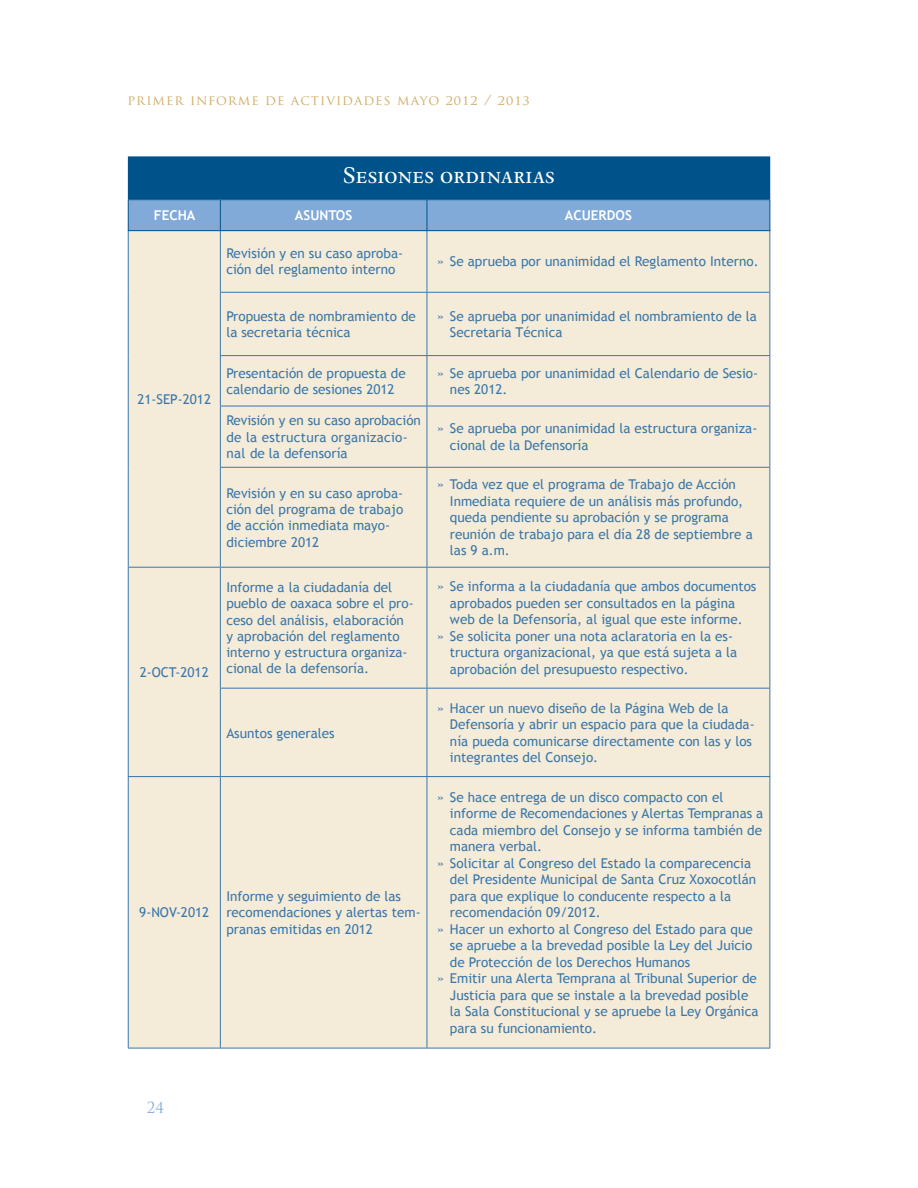
<style>
.page{position:relative;width:918px;height:1188px;background:#fff}
.page>*{position:absolute;margin:0;border:0;box-sizing:border-box;transform-origin:0 0}
.t1{font:24px "Espinosa Nova";color:#fff}
.t2{font:15px "Trajan Pro";color:#82aad9}
.No_Spacing{font:13.5px/16.5px "Trebuchet MS";color:#3b77a8}
.t3{font:13.5px "Trajan Pro";letter-spacing:.075em;color:#cfad66}
.Default{font:700 13.5px "Trebuchet MS";color:#fff}
</style>
<div class="page">
<div style="left:129px;top:231px;width:640px;height:545px;background:#f4ebd9"></div>
<hr style="left:128px;top:230px;width:1px;height:62px;background:#3b77a8">
<hr style="left:128px;top:292px;width:1px;height:64px;background:#3b77a8">
<hr style="left:128px;top:356px;width:1px;height:50px;background:#3b77a8">
<hr style="left:128px;top:406px;width:1px;height:61px;background:#3b77a8">
<hr style="left:128px;top:467px;width:1px;height:100px;background:#3b77a8">
<hr style="left:220px;top:230px;width:1px;height:62px;background:#3b77a8">
<hr style="left:427px;top:230px;width:1px;height:62px;background:#3b77a8">
<hr style="left:769px;top:230px;width:1px;height:62px;background:#3b77a8">
<hr style="left:220px;top:293px;width:1px;height:62px;background:#3b77a8">
<hr style="left:220px;top:292px;width:207px;height:1px;background:#3b77a8">
<hr style="left:427px;top:293px;width:1px;height:62px;background:#3b77a8">
<hr style="left:769px;top:293px;width:1px;height:62px;background:#3b77a8">
<hr style="left:427px;top:292px;width:343px;height:1px;background:#3b77a8">
<hr style="left:220px;top:356px;width:1px;height:50px;background:#3b77a8">
<hr style="left:220px;top:355px;width:207px;height:1px;background:#3b77a8">
<hr style="left:427px;top:356px;width:1px;height:50px;background:#3b77a8">
<hr style="left:769px;top:356px;width:1px;height:50px;background:#3b77a8">
<hr style="left:427px;top:355px;width:343px;height:1px;background:#3b77a8">
<hr style="left:220px;top:406px;width:1px;height:61px;background:#3b77a8">
<hr style="left:220px;top:406px;width:207px;height:1px;background:#3b77a8">
<hr style="left:427px;top:406px;width:1px;height:61px;background:#3b77a8">
<hr style="left:769px;top:406px;width:1px;height:61px;background:#3b77a8">
<hr style="left:427px;top:406px;width:343px;height:1px;background:#3b77a8">
<hr style="left:220px;top:468px;width:1px;height:99px;background:#3b77a8">
<hr style="left:220px;top:467px;width:207px;height:1px;background:#3b77a8">
<hr style="left:427px;top:468px;width:1px;height:99px;background:#3b77a8">
<hr style="left:769px;top:468px;width:1px;height:99px;background:#3b77a8">
<hr style="left:427px;top:467px;width:343px;height:1px;background:#3b77a8">
<hr style="left:128px;top:568px;width:1px;height:120px;background:#3b77a8">
<hr style="left:128px;top:688px;width:1px;height:89px;background:#3b77a8">
<hr style="left:128px;top:567px;width:92px;height:1px;background:#3b77a8">
<hr style="left:220px;top:568px;width:1px;height:120px;background:#3b77a8">
<hr style="left:220px;top:567px;width:207px;height:1px;background:#3b77a8">
<hr style="left:427px;top:568px;width:1px;height:120px;background:#3b77a8">
<hr style="left:769px;top:568px;width:1px;height:120px;background:#3b77a8">
<hr style="left:427px;top:567px;width:343px;height:1px;background:#3b77a8">
<hr style="left:220px;top:689px;width:1px;height:88px;background:#3b77a8">
<hr style="left:220px;top:688px;width:207px;height:1px;background:#3b77a8">
<hr style="left:427px;top:689px;width:1px;height:88px;background:#3b77a8">
<hr style="left:769px;top:689px;width:1px;height:88px;background:#3b77a8">
<hr style="left:427px;top:688px;width:343px;height:1px;background:#3b77a8">
<div style="left:129px;top:157px;width:640px;height:42px;background:#00538a"></div>
<div style="left:128px;top:156px;width:642px;height:43px;border:2px solid #00538a"></div>
<div style="left:129px;top:200px;width:640px;height:30px;background:#82aad9"></div>
<hr style="left:128px;top:200px;width:1px;height:30px;background:#00538a">
<hr style="left:128px;top:199px;width:92px;height:1px;background:#00538a">
<hr style="left:128px;top:230px;width:92px;height:1px;background:#00538a">
<hr style="left:220px;top:200px;width:1px;height:30px;background:#00538a">
<hr style="left:220px;top:199px;width:207px;height:1px;background:#00538a">
<hr style="left:220px;top:230px;width:207px;height:1px;background:#00538a">
<hr style="left:427px;top:200px;width:1px;height:30px;background:#00538a">
<hr style="left:769px;top:200px;width:1px;height:30px;background:#00538a">
<hr style="left:427px;top:199px;width:343px;height:1px;background:#00538a">
<hr style="left:427px;top:230px;width:343px;height:1px;background:#00538a">
<div style="left:129px;top:777px;width:640px;height:271px;background:#f4ebd9"></div>
<hr style="left:128px;top:1048px;width:92px;height:1px;background:#3b77a8">
<hr style="left:128px;top:777px;width:1px;height:271px;background:#3b77a8">
<hr style="left:128px;top:776px;width:92px;height:1px;background:#3b77a8">
<hr style="left:220px;top:777px;width:1px;height:271px;background:#3b77a8">
<hr style="left:220px;top:776px;width:207px;height:1px;background:#3b77a8">
<hr style="left:220px;top:1048px;width:207px;height:1px;background:#3b77a8">
<hr style="left:427px;top:777px;width:1px;height:271px;background:#3b77a8">
<hr style="left:769px;top:777px;width:1px;height:271px;background:#3b77a8">
<hr style="left:427px;top:776px;width:343px;height:1px;background:#3b77a8">
<hr style="left:427px;top:1048px;width:343px;height:1px;background:#3b77a8">
<p class="t3" style="left:128px;top:92px;width:404px">PRIMER INFORME DE ACTIVIDADES MAYO 2012 / 2013</p>
<p class="t1" style="left:343px;top:162px;width:213px">Sesiones ordinarias</p>
<p class="Default" style="left:154px;top:207px;width:43px">FECHA</p>
<p class="Default" style="left:295px;top:207px;width:59px">ASUNTOS</p>
<p class="Default" style="left:565px;top:207px;width:68px">ACUERDOS</p>
<p class="No_Spacing" style="left:137px;top:391px;width:75px">21-SEP-2012</p>
<p class="No_Spacing" style="left:140px;top:664px;width:70px">2-OCT-2012</p>
<p class="No_Spacing" style="left:139px;top:904px;width:71px">9-NOV-2012</p>
<p class="No_Spacing" style="left:226px;top:245px;width:178px">Revisión y en su caso aproba&shy;ción del reglamento interno</p>
<p class="No_Spacing" style="left:437px;top:253px;width:323px">» Se aprueba por unanimidad el Reglamento Interno.</p>
<p class="No_Spacing" style="left:226px;top:308px;width:191px">Propuesta de nombramiento de la secretaria técnica</p>
<p class="No_Spacing" style="left:450px;top:308px;width:309px;text-indent:-13px">» Se aprueba por unanimidad el nombramiento de la<br>Secretaria Técnica</p>
<p class="No_Spacing" style="left:226px;top:365px;width:181px">Presentación de propuesta de calendario de sesiones 2012</p>
<p class="No_Spacing" style="left:450px;top:365px;width:310px;text-indent:-13px">» Se aprueba por unanimidad el Calendario de Sesio&shy;nes 2012.</p>
<p class="No_Spacing" style="left:226px;top:413px;width:196px">Revisión y en su caso aprobación de la estructura organizacio&shy;nal de la defensoría</p>
<p class="No_Spacing" style="left:450px;top:421px;width:309px;text-indent:-13px">» Se aprueba por unanimidad la estructura organiza&shy;cional de la Defensoría</p>
<p class="No_Spacing" style="left:226px;top:485px;width:179px">Revisión y en su caso aproba&shy;ción del programa de trabajo de acción inmediata mayo&shy;diciembre 2012</p>
<p class="No_Spacing" style="left:450px;top:476px;width:304px;text-indent:-13px">» Toda vez que el programa de Trabajo de Acción Inmediata requiere de un análisis más profundo, queda pendiente su aprobación y se programa reunión de trabajo para el día 28 de septiembre a las 9 a.m.</p>
<p class="No_Spacing" style="left:226px;top:579px;width:189px">Informe a la ciudadanía del pueblo de oaxaca sobre el pro&shy;ceso del análisis, elaboración y aprobación del reglamento interno y estructura organiza&shy;cional de la defensoría.</p>
<p class="No_Spacing" style="left:450px;top:579px;width:308px;text-indent:-13px">» Se informa a la ciudadanía que ambos documentos aprobados pueden ser consultados en la página web de la Defensoría, al igual que este informe.</p>
<p class="No_Spacing" style="left:450px;top:628px;width:289px;text-indent:-13px">» Se solicita poner una nota aclaratoria en la es&shy;tructura organizacional, ya que está sujeta a la aprobación del presupuesto respectivo.</p>
<p class="No_Spacing" style="left:226px;top:725px;width:110px">Asuntos generales</p>
<p class="No_Spacing" style="left:226px;top:888px;width:196px">Informe y seguimiento de las recomendaciones y alertas tem&shy;pranas emitidas en 2012</p>
<p class="No_Spacing" style="left:450px;top:700px;width:306px;text-indent:-13px">» Hacer un nuevo diseño de la Página Web de la Defensoría y abrir un espacio para que la ciudada&shy;nía pueda comunicarse directamente con las y los integrantes del Consejo.</p>
<p class="No_Spacing" style="left:450px;top:789px;width:315px;text-indent:-13px">» Se hace entrega de un disco compacto con el informe de Recomendaciones y Alertas Tempranas a cada miembro del Consejo y se informa también de manera verbal.</p>
<p class="No_Spacing" style="left:450px;top:855px;width:308px;text-indent:-13px">» Solicitar al Congreso del Estado la comparecencia del Presidente Municipal de Santa Cruz Xoxocotlán para que explique lo conducente respecto a la recomendación 09/2012.</p>
<p class="No_Spacing" style="left:450px;top:921px;width:304px;text-align:justify;text-indent:-13px">» Hacer un exhorto al Congreso del Estado para que se apruebe a la brevedad posible la Ley del Juicio de Protección de los Derechos Humanos</p>
<p class="No_Spacing" style="left:450px;top:970px;width:310px;text-indent:-13px">» Emitir una Alerta Temprana al Tribunal Superior de Justicia para que se instale a la brevedad posible la Sala Constitucional y se apruebe la Ley Orgánica para su funcionamiento.</p>
<p class="t2" style="left:147px;top:1098px;width:19px">24</p>
</div>
